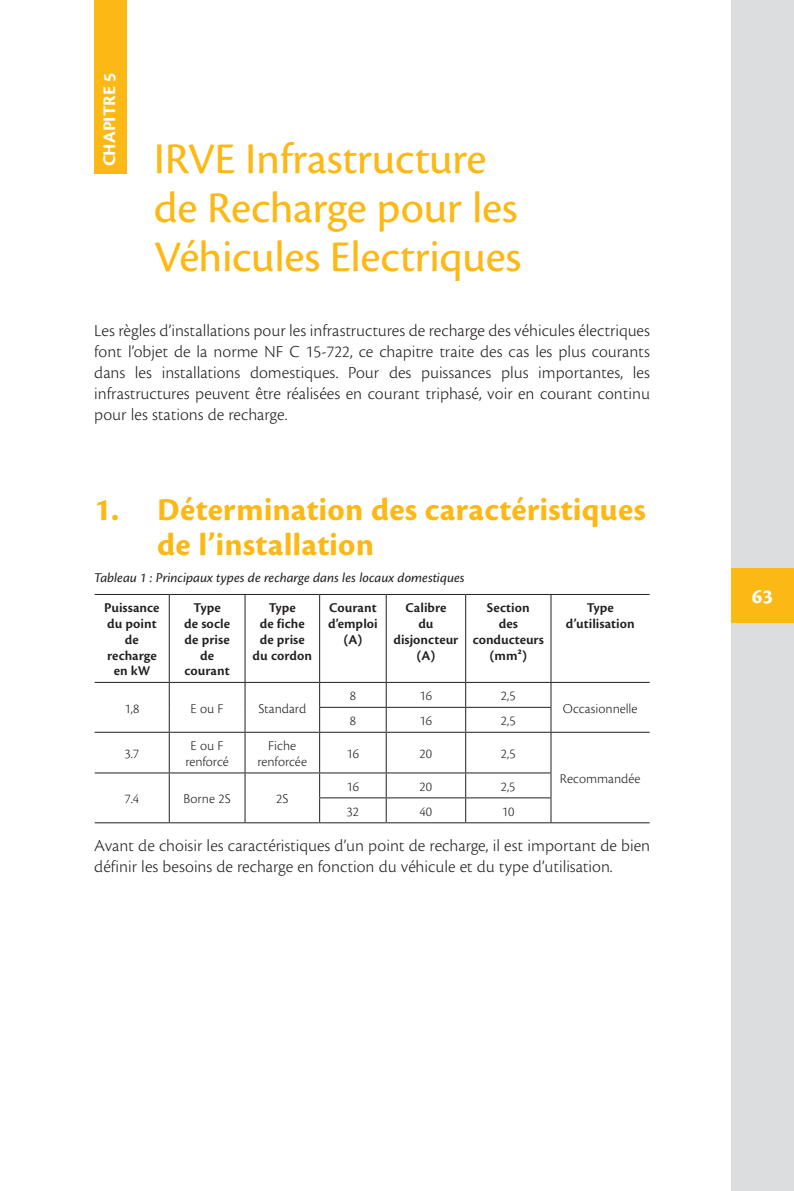
<style>
.page{position:relative;width:794px;height:1191px;background:#fff}
.page>*{position:absolute;margin:0;border:0;box-sizing:border-box;transform-origin:0 0}
._01-TITRE_chapitre{font:45.5px/49px "Cronos Pro Capt";letter-spacing:-.01em;color:#fcb814}
.t1{font:33.25px/35px "Cronos Pro Bold Capt";letter-spacing:.005em;color:#fcb814}
.t2{font:21px "Cronos Pro Bold Capt";color:#fff}
.NumChap{font:18.38px "Cronos Pro Bold Capt";letter-spacing:-.005em;color:#fff}
._00-Texte_courant{font:17.5px/21px "Cronos Pro Lt Capt";color:#231f20;text-align:justify}
._11-Titre_Tab{font:14px/15.8px "Cronos Pro Semibold Capt";color:#231f20;text-align:center}
._12-Texte_Tab{font:14px/15.8px "Cronos Pro Lt Capt";color:#231f20;text-align:center}
.t3{font:14px "Cronos Pro Capt It";color:#231f20}
</style>
<div class="page">
<div style="left:731px;top:0;width:63px;height:1191px;background:#dcdddf"></div>
<div style="left:731px;top:568px;width:63px;height:54px;background:#fcb814"></div>
<div style="left:94px;top:0;width:32px;height:174px;background:#fcb814"></div>
<hr style="left:95px;top:594px;width:74px;height:1px;background:#231f20">
<hr style="left:169px;top:594px;width:76px;height:1px;background:#231f20">
<hr style="left:169px;top:595px;width:1px;height:87px;background:#231f20">
<hr style="left:245px;top:594px;width:75px;height:1px;background:#231f20">
<hr style="left:245px;top:595px;width:1px;height:87px;background:#231f20">
<hr style="left:320px;top:594px;width:66px;height:1px;background:#231f20">
<hr style="left:319px;top:595px;width:1px;height:87px;background:#231f20">
<hr style="left:386px;top:594px;width:80px;height:1px;background:#231f20">
<hr style="left:386px;top:595px;width:1px;height:87px;background:#231f20">
<hr style="left:466px;top:594px;width:85px;height:1px;background:#231f20">
<hr style="left:465px;top:595px;width:1px;height:87px;background:#231f20">
<hr style="left:551px;top:594px;width:98px;height:1px;background:#231f20">
<hr style="left:550px;top:595px;width:1px;height:87px;background:#231f20">
<hr style="left:95px;top:682px;width:74px;height:1px;background:#231f20">
<hr style="left:169px;top:682px;width:76px;height:1px;background:#231f20">
<hr style="left:245px;top:682px;width:75px;height:1px;background:#231f20">
<svg style="left:169px;top:683px;width:1px;height:49px"></svg>
<svg style="left:245px;top:683px;width:1px;height:49px"></svg>
<hr style="left:320px;top:682px;width:66px;height:1px;background:#231f20">
<hr style="left:386px;top:682px;width:80px;height:1px;background:#231f20">
<hr style="left:466px;top:682px;width:85px;height:1px;background:#231f20">
<hr style="left:551px;top:682px;width:98px;height:1px;background:#231f20">
<hr style="left:319px;top:707px;width:67px;height:1px;background:#231f20">
<svg style="left:319px;top:683px;width:1px;height:49px"></svg>
<hr style="left:386px;top:707px;width:80px;height:1px;background:#231f20">
<svg style="left:386px;top:683px;width:1px;height:49px"></svg>
<hr style="left:466px;top:707px;width:85px;height:1px;background:#231f20">
<svg style="left:465px;top:683px;width:1px;height:49px"></svg>
<svg style="left:550px;top:683px;width:1px;height:49px"></svg>
<hr style="left:95px;top:732px;width:74px;height:1px;background:#231f20">
<hr style="left:169px;top:732px;width:76px;height:1px;background:#231f20">
<hr style="left:169px;top:732px;width:1px;height:40px;background:#231f20">
<hr style="left:245px;top:732px;width:75px;height:1px;background:#231f20">
<hr style="left:245px;top:732px;width:1px;height:40px;background:#231f20">
<hr style="left:320px;top:732px;width:66px;height:1px;background:#231f20">
<hr style="left:319px;top:732px;width:1px;height:40px;background:#231f20">
<hr style="left:386px;top:732px;width:80px;height:1px;background:#231f20">
<hr style="left:386px;top:732px;width:1px;height:40px;background:#231f20">
<hr style="left:466px;top:732px;width:85px;height:1px;background:#231f20">
<hr style="left:465px;top:732px;width:1px;height:40px;background:#231f20">
<hr style="left:551px;top:732px;width:98px;height:1px;background:#231f20">
<hr style="left:550px;top:732px;width:1px;height:40px;background:#231f20">
<hr style="left:551px;top:822px;width:98px;height:1px;background:#231f20">
<hr style="left:95px;top:772px;width:74px;height:1px;background:#231f20">
<hr style="left:169px;top:772px;width:76px;height:1px;background:#231f20">
<hr style="left:245px;top:772px;width:75px;height:1px;background:#231f20">
<svg style="left:169px;top:773px;width:1px;height:49px"></svg>
<svg style="left:245px;top:773px;width:1px;height:49px"></svg>
<hr style="left:95px;top:822px;width:74px;height:1px;background:#231f20">
<hr style="left:169px;top:822px;width:76px;height:1px;background:#231f20">
<hr style="left:245px;top:822px;width:75px;height:1px;background:#231f20">
<hr style="left:320px;top:772px;width:66px;height:1px;background:#231f20">
<hr style="left:386px;top:772px;width:80px;height:1px;background:#231f20">
<hr style="left:466px;top:772px;width:85px;height:1px;background:#231f20">
<hr style="left:319px;top:797px;width:67px;height:1px;background:#231f20">
<svg style="left:319px;top:773px;width:1px;height:49px"></svg>
<hr style="left:386px;top:797px;width:80px;height:1px;background:#231f20">
<svg style="left:386px;top:773px;width:1px;height:49px"></svg>
<hr style="left:466px;top:797px;width:85px;height:1px;background:#231f20">
<svg style="left:465px;top:773px;width:1px;height:49px"></svg>
<svg style="left:550px;top:773px;width:1px;height:49px"></svg>
<hr style="left:320px;top:822px;width:66px;height:1px;background:#231f20">
<hr style="left:386px;top:822px;width:80px;height:1px;background:#231f20">
<hr style="left:466px;top:822px;width:85px;height:1px;background:#231f20">
<p class="NumChap" style="left:99px;top:166px;width:95px;rotate:-90deg">CHAPITRE 5</p>
<p class="_01-TITRE_chapitre" style="left:154px;top:135px;width:369px">IRVE Infrastructure de Recharge pour les<br>Véhicules Electriques</p>
<p class="_00-Texte_courant" style="left:94px;top:320px;width:557px">Les règles d’installations pour les infrastructures de recharge des véhicules électriques font l’objet de la norme NF C 15-722, ce chapitre traite des cas les plus courants dans les installations domestiques. Pour des puissances plus importantes, les infrastructures peuvent être réalisées en courant triphasé, voir en courant continu pour les stations de recharge.</p>
<p class="t1" style="left:157px;top:492px;width:490px;text-indent:-63px">1. Détermination des caractéristiques de l’installation</p>
<p class="t3" style="left:94px;top:570px;width:372px">Tableau 1 : Principaux types de recharge dans les locaux domestiques</p>
<p class="_11-Titre_Tab" style="left:104px;top:600px;width:57px">Puissance du point de recharge en kW</p>
<p class="_11-Titre_Tab" style="left:184px;top:600px;width:47px">Type<br>de socle de prise de courant</p>
<p class="_11-Titre_Tab" style="left:253px;top:600px;width:61px">Type<br>de fiche de prise du cordon</p>
<p class="_11-Titre_Tab" style="left:328px;top:600px;width:51px;text-align:left">Courant d’emploi</p>
<p class="_11-Titre_Tab" style="left:393px;top:600px;width:66px">Calibre<br>du disjoncteur</p>
<p class="_11-Titre_Tab" style="left:416px;top:647px;width:21px">(A)</p>
<p class="_11-Titre_Tab" style="left:472px;top:600px;width:73px">Section<br>des conducteurs</p>
<p class="_11-Titre_Tab" style="left:489px;top:647px;width:39px">(mm²)</p>
<p class="_11-Titre_Tab" style="left:566px;top:600px;width:70px">Type d’utilisation</p>
<p class="_11-Titre_Tab" style="left:343px;top:632px;width:21px">(A)</p>
<p class="_12-Texte_Tab" style="left:125px;top:700px;width:16px">1,8</p>
<p class="_12-Texte_Tab" style="left:191px;top:700px;width:34px">E ou F</p>
<p class="_12-Texte_Tab" style="left:258px;top:700px;width:49px">Standard</p>
<p class="_12-Texte_Tab" style="left:350px;top:688px;width:8px">8</p>
<p class="_12-Texte_Tab" style="left:419px;top:688px;width:14px">16</p>
<p class="_12-Texte_Tab" style="left:501px;top:688px;width:16px">2,5</p>
<p class="_12-Texte_Tab" style="left:350px;top:713px;width:8px">8</p>
<p class="_12-Texte_Tab" style="left:419px;top:713px;width:14px">16</p>
<p class="_12-Texte_Tab" style="left:501px;top:713px;width:16px">2,5</p>
<p class="_12-Texte_Tab" style="left:125px;top:746px;width:16px">3.7</p>
<p class="_12-Texte_Tab" style="left:185px;top:738px;width:45px">E ou F renforcé</p>
<p class="_12-Texte_Tab" style="left:257px;top:738px;width:51px">Fiche renforcée</p>
<p class="_12-Texte_Tab" style="left:346px;top:746px;width:14px">16</p>
<p class="_12-Texte_Tab" style="left:419px;top:746px;width:14px">20</p>
<p class="_12-Texte_Tab" style="left:501px;top:746px;width:16px">2,5</p>
<p class="_12-Texte_Tab" style="left:563px;top:700px;width:76px">Occasionnelle</p>
<p class="_12-Texte_Tab" style="left:560px;top:770px;width:82px">Recommandée</p>
<p class="_12-Texte_Tab" style="left:346px;top:778px;width:14px">16</p>
<p class="_12-Texte_Tab" style="left:419px;top:778px;width:14px">20</p>
<p class="_12-Texte_Tab" style="left:501px;top:778px;width:16px">2,5</p>
<p class="_12-Texte_Tab" style="left:346px;top:803px;width:14px">32</p>
<p class="_12-Texte_Tab" style="left:419px;top:803px;width:14px">40</p>
<p class="_12-Texte_Tab" style="left:502px;top:803px;width:14px">10</p>
<p class="_00-Texte_courant" style="left:94px;top:835px;width:557px">Avant de choisir les caractéristiques d’un point de recharge, il est important de bien définir les besoins de recharge en fonction du véhicule et du type d’utilisation.</p>
<p class="_12-Texte_Tab" style="left:124px;top:791px;width:16px">7.4</p>
<p class="_12-Texte_Tab" style="left:184px;top:791px;width:48px">Borne 2S</p>
<p class="_12-Texte_Tab" style="left:276px;top:791px;width:14px">2S</p>
<p class="t2" style="left:752px;top:585px;width:23px">63</p>
</div>
